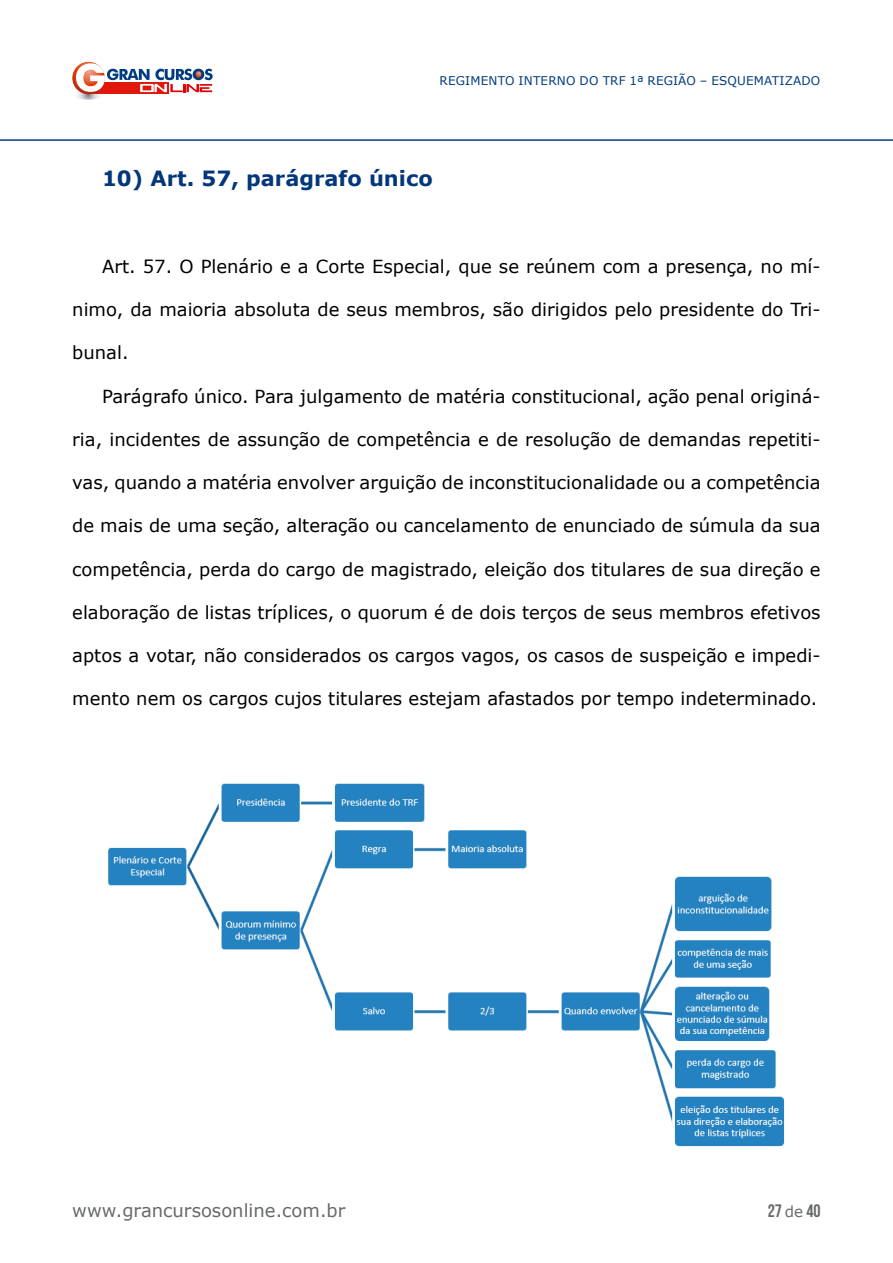
<style>
.page{position:relative;width:893px;height:1263px;background:#fff}
.page>*{position:absolute;margin:0;border:0;box-sizing:border-box;transform-origin:0 0}
.t1{font:700 21px "Verdana";color:#03367a}
.t2{font:18px "Verdana";color:#000}
.t3{font:18px "Verdana";color:#676a69}
.t4{font:700 18px "Bebas Neue";color:#676a69}
.t5{font:12px "Verdana";letter-spacing:.015em;color:#003c7d}
.s1{font-family:"Verdana";font-weight:400;font-size:15px}
</style>
<div class="page">
<hr style="left:0;top:139px;width:893px;height:2px;background:#003d7e">
<svg style="left:72px;top:63px;width:141px;height:37px"></svg>
<img style="left:108px;top:783px;width:677px;height:364px">
<p class="t5" style="left:439px;top:73px;width:382px">REGIMENTO INTERNO DO TRF 1ª REGIÃO – ESQUEMATIZADO</p>
<p class="t1" style="left:102px;top:164px;width:332px">10) Art. 57, parágrafo único</p>
<p class="t2" style="left:102px;top:254px;width:720px">Art. 57. O Plenário e a Corte Especial, que se reúnem com a presença, no mí-</p>
<p class="t2" style="left:72px;top:297px;width:750px">nimo, da maioria absoluta de seus membros, são dirigidos pelo presidente do Tri-</p>
<p class="t2" style="left:72px;top:340px;width:58px">bunal.</p>
<p class="t2" style="left:102px;top:384px;width:720px">Parágrafo único. Para julgamento de matéria constitucional, ação penal originá-</p>
<p class="t2" style="left:72px;top:427px;width:750px">ria, incidentes de assunção de competência e de resolução de demandas repetiti-</p>
<p class="t2" style="left:72px;top:470px;width:750px">vas, quando a matéria envolver arguição de inconstitucionalidade ou a competência</p>
<p class="t2" style="left:72px;top:513px;width:750px">de mais de uma seção, alteração ou cancelamento de enunciado de súmula da sua</p>
<p class="t2" style="left:72px;top:557px;width:750px">competência, perda do cargo de magistrado, eleição dos titulares de sua direção e</p>
<p class="t2" style="left:72px;top:600px;width:750px">elaboração de listas tríplices, o quorum é de dois terços de seus membros efetivos</p>
<p class="t2" style="left:72px;top:643px;width:750px">aptos a votar, não considerados os cargos vagos, os casos de suspeição e impedi-</p>
<p class="t2" style="left:72px;top:686px;width:746px">mento nem os cargos cujos titulares estejam afastados por tempo indeterminado.</p>
<p class="t3" style="left:72px;top:1198px;width:275px">www.grancursosonline.com.br</p>
<p class="t4" style="left:768px;top:1201px;width:54px">27 <span class="s1">de</span> 40</p>
</div>
